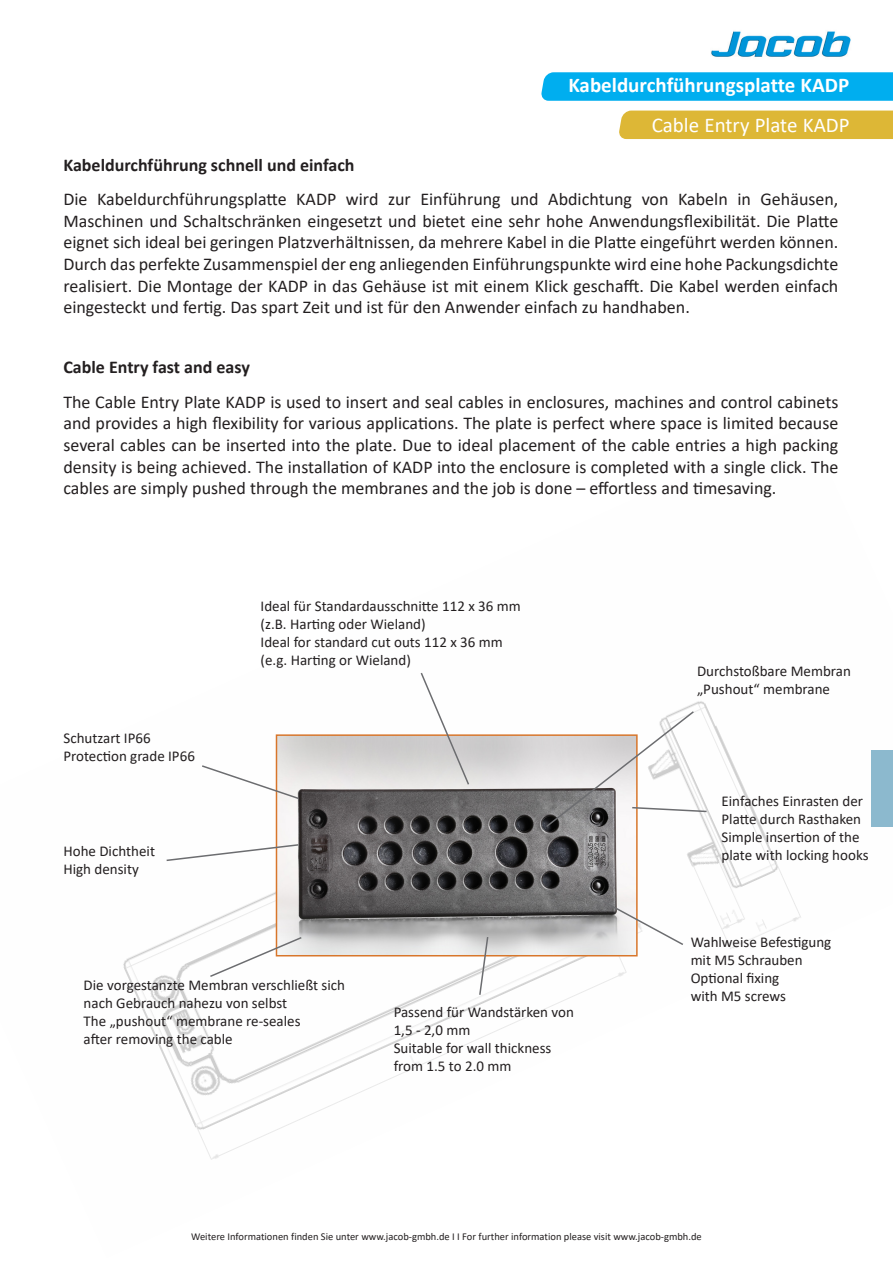
<style>
.page{position:relative;width:893px;height:1263px;background:#fff}
.page>*{position:absolute;margin:0;border:0;box-sizing:border-box;transform-origin:0 0}
.Bezeichnung_Blau{font:700 21px "Calibri";color:#fff}
.Bezeichnung_Blau-2{font:21px "Calibri";color:#fff}
.t1{font:18px/21.6px "Calibri";color:#231f20;text-align:justify}
.t2{font:700 18px "Calibri";color:#231f20}
.t3{font:15px/18px "Calibri";color:#231f20}
.t4{font:10.5px "Calibri";color:#231f20}
</style>
<div class="page">
<img style="left:123px;top:701px;width:749px;height:459px">
<img style="left:279px;top:737px;width:356px;height:216px">
<div style="left:276px;top:734px;width:362px;height:222px;border:2px solid #d8762b"></div>
<svg style="left:478px;top:935px;width:11px;height:61px"></svg>
<svg style="left:165px;top:843px;width:135px;height:19px"></svg>
<svg style="left:200px;top:764px;width:100px;height:36px"></svg>
<svg style="left:208px;top:936px;width:95px;height:42px"></svg>
<svg style="left:601px;top:899px;width:84px;height:47px"></svg>
<svg style="left:544px;top:710px;width:164px;height:119px"></svg>
<svg style="left:419px;top:673px;width:51px;height:113px"></svg>
<svg style="left:541px;top:72px;width:352px;height:29px;background:#06b0ef"></svg>
<div style="left:619px;top:111px;width:274px;height:28px;background:#ddb736"></div>
<img style="left:711px;top:31px;width:140px;height:26px">
<div style="left:872px;top:750px;width:21px;height:77px;background:#8cb9ce"></div>
<p class="Bezeichnung_Blau" style="left:568px;top:70px;width:282px">Kabeldurchführungsplatte KADP</p>
<p class="Bezeichnung_Blau-2" style="left:652px;top:110px;width:199px">Cable Entry Plate KADP</p>
<p class="t2" style="left:63px;top:152px;width:293px">Kabeldurchführung schnell und einfach</p>
<p class="t1" style="left:63px;top:188px;width:776px">Die Kabeldurchführungsplatte KADP wird zur Einführung und Abdichtung von Kabeln in Gehäusen, Maschinen und Schaltschränken eingesetzt und bietet eine sehr hohe Anwendungsflexibilität. Die Platte eignet sich ideal bei geringen Platzverhältnissen, da mehrere Kabel in die Platte eingeführt werden können.<br>Durch das perfekte Zusammenspiel der eng anliegenden Einführungspunkte wird eine hohe Packungsdichte realisiert. Die Montage der KADP in das Gehäuse ist mit einem Klick geschafft. Die Kabel werden einfach eingesteckt und fertig. Das spart Zeit und ist für den Anwender einfach zu handhaben.</p>
<p class="t2" style="left:63px;top:355px;width:188px">Cable Entry fast and easy</p>
<p class="t1" style="left:63px;top:391px;width:776px">The Cable Entry Plate KADP is used to insert and seal cables in enclosures, machines and control cabinets and provides a high flexibility for various applications. The plate is perfect where space is limited because several cables can be inserted into the plate. Due to ideal placement of the cable entries a high packing density is being achieved. The installation of KADP into the enclosure is completed with a single click. The cables are simply pushed through the membranes and the job is done – effortless and timesaving.</p>
<p class="t3" style="left:63px;top:728px;width:89px">Schutzart IP66</p>
<p class="t3" style="left:63px;top:746px;width:133px">Protection grade IP66</p>
<p class="t3" style="left:63px;top:841px;width:93px">Hohe Dichtheit</p>
<p class="t3" style="left:63px;top:859px;width:77px">High density</p>
<p class="t3" style="left:261px;top:596px;width:262px">Ideal für Standardausschnitte 112 x 36 mm</p>
<p class="t3" style="left:261px;top:614px;width:167px">(z.B. Harting oder Wieland)</p>
<p class="t3" style="left:261px;top:632px;width:244px">Ideal for standard cut outs 112 x 36 mm</p>
<p class="t3" style="left:261px;top:650px;width:152px">(e.g. Harting or Wieland)</p>
<p class="t3" style="left:84px;top:976px;width:263px">Die vorgestanzte Membran verschließt sich nach Gebrauch nahezu von selbst</p>
<p class="t3" style="left:84px;top:1012px;width:218px">The „pushout“ membrane re-seales</p>
<p class="t3" style="left:84px;top:1030px;width:151px">after removing the cable</p>
<p class="t3" style="left:394px;top:1002px;width:182px">Passend für Wandstärken von<br>1,5 - 2,0 mm</p>
<p class="t3" style="left:394px;top:1038px;width:159px">Suitable for wall thickness from 1.5 to 2.0 mm</p>
<p class="t3" style="left:697px;top:661px;width:155px">Durchstoßbare Membran</p>
<p class="t3" style="left:697px;top:679px;width:134px">„Pushout“ membrane</p>
<p class="t3" style="left:721px;top:792px;width:143px">Einfaches Einrasten der<br>Platte durch Rasthaken</p>
<p class="t3" style="left:721px;top:828px;width:149px">Simple insertion of the plate with locking hooks</p>
<p class="t3" style="left:691px;top:932px;width:142px">Wahlweise Befestigung mit M5 Schrauben</p>
<p class="t3" style="left:691px;top:968px;width:90px">Optional fixing</p>
<p class="t3" style="left:691px;top:986px;width:97px">with M5 screws</p>
<p class="t4" style="left:191px;top:1229px;width:512px">Weitere Informationen finden Sie unter www.jacob-gmbh.de I I For further information please visit www.jacob-gmbh.de</p>
</div>
